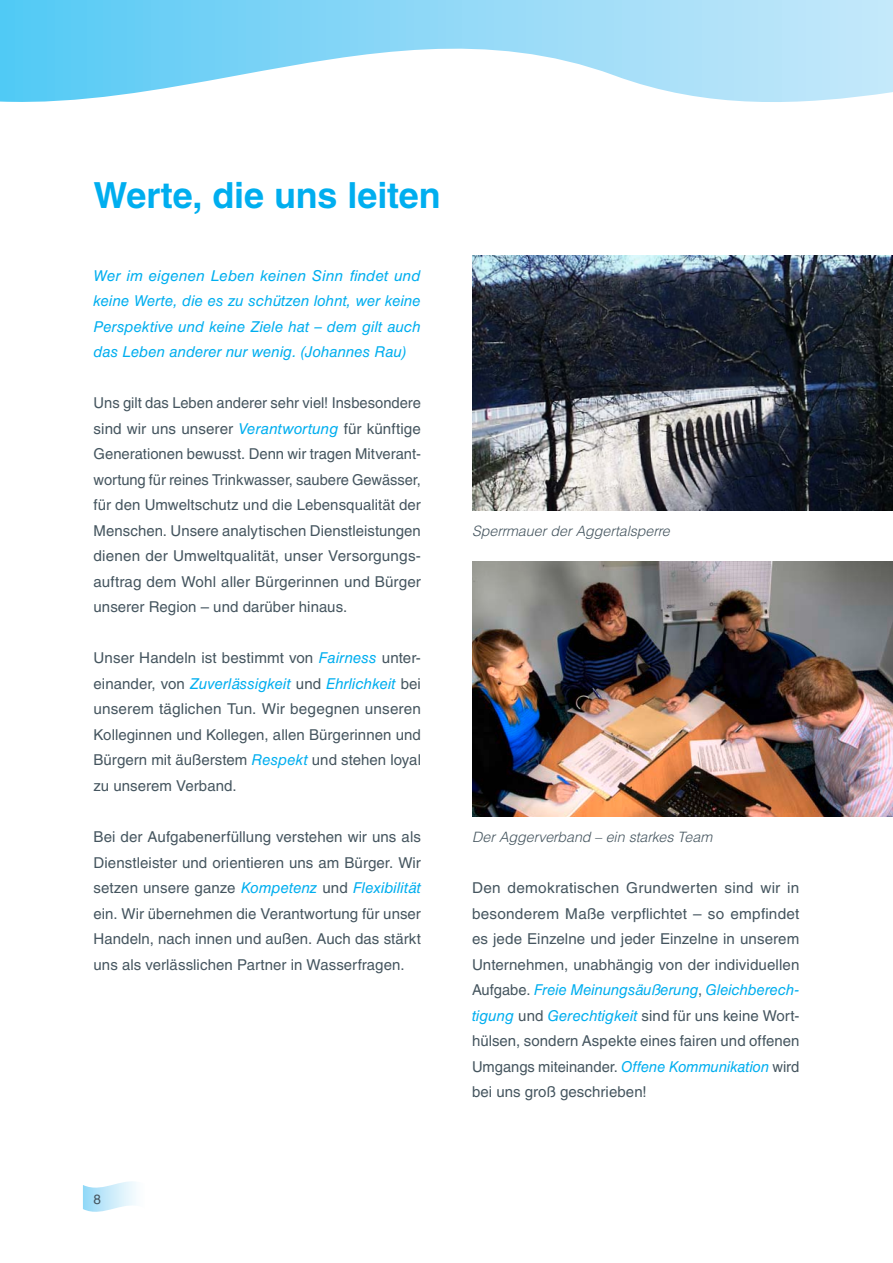
<style>
.page{position:relative;width:893px;height:1263px;background:#fff}
.page>*{position:absolute;margin:0;border:0;box-sizing:border-box;transform-origin:0 0}
.t1{font:700 36px "Helvetica LT Std";letter-spacing:-.005em;color:#00aeef}
.t2{font:15px/25.5px "Helvetica LT Std";letter-spacing:.005em;color:#45555f;text-align:justify}
.t3{font:italic 15px/25.5px "Helvetica LT Std";color:#00aeef;text-align:justify}
.t4{font:italic 300 14.25px "Helvetica LT Std";letter-spacing:-.005em;color:#45555f}
.t5{font:13.5px "Helvetica LT Std";color:#45555f}
.s1{font-style:italic;color:#00aeef}
</style>
<div class="page">
<svg style="left:83px;top:1181px;width:53px;height:31px"></svg>
<svg style="left:0;top:0;width:893px;height:102px"></svg>
<img style="left:472px;top:561px;width:421px;height:255px">
<img style="left:472px;top:255px;width:421px;height:255px">
<h1 class="t1" style="left:94px;top:174px;width:349px">Werte, die uns leiten</h1>
<p class="t3" style="left:94px;top:263px;width:329px">Wer im eigenen Leben keinen Sinn findet und keine Werte, die es zu schützen lohnt, wer keine Perspektive und keine Ziele hat – dem gilt auch das Leben anderer nur wenig. (Johannes Rau)</p>
<p class="t2" style="left:94px;top:390px;width:329px">Uns gilt das Leben anderer sehr viel! Insbesondere sind wir uns unserer <span class="s1">Verantwortung</span> für künftige Generationen bewusst. Denn wir tragen Mitverant&shy;wortung für reines Trinkwasser, saubere Gewässer, für den Umweltschutz und die Lebensqualität der Menschen. Unsere analytischen Dienstleistungen dienen der Umweltqualität, unser Versorgungs&shy;auftrag dem Wohl aller Bürgerinnen und Bürger unserer Region – und darüber hinaus.</p>
<p class="t2" style="left:94px;top:645px;width:329px">Unser Handeln ist bestimmt von <span class="s1">Fairness</span> unter&shy;einander, von <span class="s1">Zuverlässigkeit</span> und <span class="s1">Ehrlichkeit</span> bei unserem täglichen Tun. Wir begegnen unseren Kolleginnen und Kollegen, allen Bürgerinnen und Bürgern mit äußerstem <span class="s1">Respekt</span> und stehen loyal zu unserem Verband.</p>
<p class="t2" style="left:94px;top:824px;width:329px">Bei der Aufgabenerfüllung verstehen wir uns als Dienstleister und orientieren uns am Bürger. Wir setzen unsere ganze <span class="s1">Kompetenz</span> und <span class="s1">Flexibilität </span>ein. Wir übernehmen die Verantwortung für unser Handeln, nach innen und außen. Auch das stärkt uns als verlässlichen Partner in Wasserfragen.</p>
<p class="t4" style="left:472px;top:522px;width:199px">Sperrmauer der Aggertalsperre</p>
<p class="t4" style="left:472px;top:828px;width:242px">Der Aggerverband – ein starkes Team</p>
<p class="t2" style="left:472px;top:875px;width:329px">Den demokratischen Grundwerten sind wir in besonderem Maße verpflichtet – so empfindet es jede Einzelne und jeder Einzelne in unserem Unternehmen, unabhängig von der individuellen Aufgabe. <span class="s1">Freie Meinungsäußerung</span>, <span class="s1">Gleichberech&shy;tigung</span> und <span class="s1">Gerechtigkeit</span> sind für uns keine Wort&shy;hülsen, sondern Aspekte eines fairen und offenen Umgangs miteinander. <span class="s1">Offene Kommunikation</span> wird bei uns groß geschrieben!</p>
<p class="t5" style="left:94px;top:1191px;width:9px">8</p>
</div>
